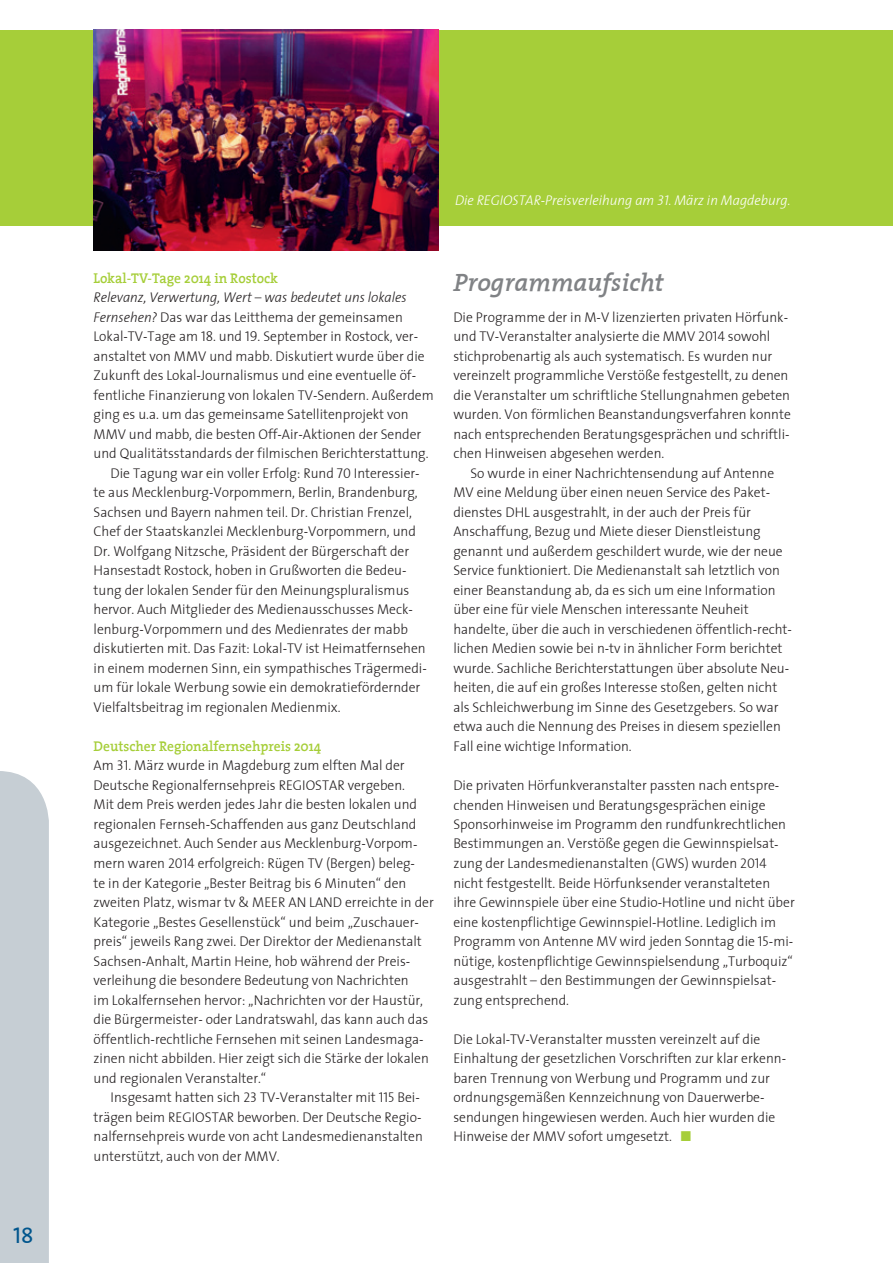
<style>
.page{position:relative;width:893px;height:1263px;background:#fff}
.page>*{position:absolute;margin:0;border:0;box-sizing:border-box;transform-origin:0 0}
.t1{font:italic 600 25.5px "The Serif";color:#808285}
.t2{font:22.5px "The Sans ZHW1 Plain";color:#01568d}
.t3{font:14.25px/19.5px "The Sans Light ZHW1 Plain";color:#231f20;scale:.95 1}
.t4{font:600 14.25px "The Serif";color:#a6ce39;scale:.95 1}
.t5{font:italic 14.25px "The Sans Light ZHW1";color:#fff;scale:.95 1}
.t6{font:italic 14.25px "The Sans Light ZHW1";color:#231f20;scale:.95 1}
.s1{font-family:"The Sans Light ZHW1";font-style:italic}
.s2{color:#a6ce39}
</style>
<div class="page">
<div style="left:0;top:771px;width:49px;height:492px;background:#c6ced4"></div>
<div style="left:0;top:30px;width:893px;height:195px;background:#a6ce39"></div>
<img style="left:94px;top:30px;width:344px;height:221px">
<h2 class="t2" style="left:13px;top:1217px;width:22px">18</h2>
<p class="t5" style="left:455px;top:188px;width:355px">Die REGIOSTAR-Preisverleihung am 31. März in Magdeburg.</p>
<p class="t4" style="left:94px;top:266px;width:196px">Lokal-TV-Tage 2014 in Rostock</p>
<p class="t6" style="left:94px;top:286px;width:331px">Relevanz, Verwertung, Wert – was bedeutet uns lokales</p>
<p class="t3" style="left:94px;top:307px;width:327px"><span class="s1">Fernsehen?</span> Das war das Leitthema der gemeinsamen</p>
<p class="t3" style="left:94px;top:326px;width:343px">Lokal-TV-Tage am 18. und 19. September in Rostock, ver-</p>
<p class="t3" style="left:94px;top:346px;width:350px">anstaltet von MMV und mabb. Diskutiert wurde über die</p>
<p class="t3" style="left:94px;top:365px;width:341px">Zukunft des Lokal-Journalismus und eine eventuelle öf-</p>
<p class="t3" style="left:94px;top:385px;width:360px">fentliche Finanzierung von lokalen TV-Sendern. Außerdem</p>
<p class="t3" style="left:94px;top:404px;width:333px">ging es u.a. um das gemeinsame Satellitenprojekt von</p>
<p class="t3" style="left:94px;top:424px;width:347px">MMV und mabb, die besten Off-Air-Aktionen der Sender</p>
<p class="t3" style="left:94px;top:443px;width:354px">und Qualitätsstandards der filmischen Berichterstattung.</p>
<p class="t3" style="left:111px;top:463px;width:327px">Die Tagung war ein voller Erfolg: Rund 70 Interessier-</p>
<p class="t3" style="left:94px;top:482px;width:343px">te aus Mecklenburg-Vorpommern, Berlin, Brandenburg,</p>
<p class="t3" style="left:94px;top:502px;width:337px">Sachsen und Bayern nahmen teil. Dr. Christian Frenzel,</p>
<p class="t3" style="left:94px;top:521px;width:341px">Chef der Staatskanzlei Mecklenburg-Vorpommern, und</p>
<p class="t3" style="left:94px;top:541px;width:334px">Dr. Wolfgang Nitzsche, Präsident der Bürgerschaft der</p>
<p class="t3" style="left:94px;top:560px;width:331px">Hansestadt Rostock, hoben in Grußworten die Bedeu-</p>
<p class="t3" style="left:94px;top:580px;width:334px">tung der lokalen Sender für den Meinungspluralismus</p>
<p class="t3" style="left:94px;top:599px;width:338px">hervor. Auch Mitglieder des Medienausschusses Meck-</p>
<p class="t3" style="left:94px;top:619px;width:332px">lenburg-Vorpommern und des Medienrates der mabb</p>
<p class="t3" style="left:94px;top:638px;width:351px">diskutierten mit. Das Fazit: Lokal-TV ist Heimatfernsehen</p>
<p class="t3" style="left:94px;top:658px;width:352px">in einem modernen Sinn, ein sympathisches Trägermedi-</p>
<p class="t3" style="left:94px;top:677px;width:346px">um für lokale Werbung sowie ein demokratiefördernder</p>
<p class="t3" style="left:94px;top:697px;width:262px">Vielfaltsbeitrag im regionalen Medienmix.</p>
<p class="t4" style="left:94px;top:734px;width:241px">Deutscher Regionalfernsehpreis 2014</p>
<p class="t3" style="left:94px;top:755px;width:360px">Am 31. März wurde in Magdeburg zum elften Mal der Deutsche Regionalfernsehpreis REGIOSTAR vergeben.<br>Mit dem Preis werden jedes Jahr die besten lokalen und regionalen Fernseh-Schaffenden aus ganz Deutschland ausgezeichnet. Auch Sender aus Mecklenburg-Vorpom&shy;mern waren 2014 erfolgreich: Rügen TV (Bergen) beleg-<br>te in der Kategorie „Bester Beitrag bis 6 Minuten“ den zweiten Platz, wismar tv &amp; MEER AN LAND erreichte in der Kategorie „Bestes Gesellenstück“ und beim „Zuschauer&shy;preis“ jeweils Rang zwei. Der Direktor der Medienanstalt Sachsen-Anhalt, Martin Heine, hob während der Preis&shy;verleihung die besondere Bedeutung von Nachrichten<br>im Lokalfernsehen hervor: „Nachrichten vor der Haustür, die Bürgermeister‐ oder Landratswahl, das kann auch das öffentlich‐rechtliche Fernsehen mit seinen Landesmaga&shy;zinen nicht abbilden. Hier zeigt sich die Stärke der lokalen und regionalen Veranstalter.“</p>
<p class="t3" style="left:94px;top:1087px;width:348px;text-indent:17px">Insgesamt hatten sich 23 TV-Veranstalter mit 115 Bei&shy;trägen beim REGIOSTAR beworben. Der Deutsche Regio&shy;nalfernsehpreis wurde von acht Landesmedienanstalten unterstützt, auch von der MMV.</p>
<h1 class="t1" style="left:453px;top:261px;width:212px">Programmaufsicht</h1>
<p class="t3" style="left:453px;top:307px;width:357px">Die Programme der in M-V lizenzierten privaten Hörfunk&shy;und TV-Veranstalter analysierte die MMV 2014 sowohl stichprobenartig als auch systematisch. Es wurden nur vereinzelt programmliche Verstöße festgestellt, zu denen die Veranstalter um schriftliche Stellungnahmen gebeten wurden. Von förmlichen Beanstandungsverfahren konnte nach entsprechenden Beratungsgesprächen und schriftli&shy;chen Hinweisen abgesehen werden.</p>
<p class="t3" style="left:453px;top:463px;width:358px;text-indent:17px">So wurde in einer Nachrichtensendung auf Antenne MV eine Meldung über einen neuen Service des Paket&shy;dienstes DHL ausgestrahlt, in der auch der Preis für Anschaffung, Bezug und Miete dieser Dienstleistung genannt und außerdem geschildert wurde, wie der neue Service funktioniert. Die Medienanstalt sah letztlich von einer Beanstandung ab, da es sich um eine Information über eine für viele Menschen interessante Neuheit handelte, über die auch in verschiedenen öffentlich-recht&shy;lichen Medien sowie bei n-tv in ähnlicher Form berichtet wurde. Sachliche Berichterstattungen über absolute Neu&shy;heiten, die auf ein großes Interesse stoßen, gelten nicht als Schleichwerbung im Sinne des Gesetzgebers. So war etwa auch die Nennung des Preises in diesem speziellen Fall eine wichtige Information.</p>
<p class="t3" style="left:453px;top:775px;width:361px">Die privaten Hörfunkveranstalter passten nach entspre&shy;chenden Hinweisen und Beratungsgesprächen einige Sponsorhinweise im Programm den rundfunkrechtlichen Bestimmungen an. Verstöße gegen die Gewinnspielsat&shy;zung der Landesmedienanstalten (GWS) wurden 2014 nicht festgestellt. Beide Hörfunksender veranstalteten ihre Gewinnspiele über eine Studio-Hotline und nicht über eine kostenpflichtige Gewinnspiel-Hotline. Lediglich im Programm von Antenne MV wird jeden Sonntag die 15-mi&shy;nütige, kostenpflichtige Gewinnspielsendung „Turboquiz“ ausgestrahlt – den Bestimmungen der Gewinnspielsat&shy;zung entsprechend.</p>
<p class="t3" style="left:453px;top:1028px;width:352px">Die Lokal-TV-Veranstalter mussten vereinzelt auf die Einhaltung der gesetzlichen Vorschriften zur klar erkenn&shy;baren Trennung von Werbung und Programm und zur ordnungsgemäßen Kennzeichnung von Dauerwerbe&shy;sendungen hingewiesen werden. Auch hier wurden die Hinweise der MMV sofort umgesetzt. <span class="s2">■</span></p>
</div>
